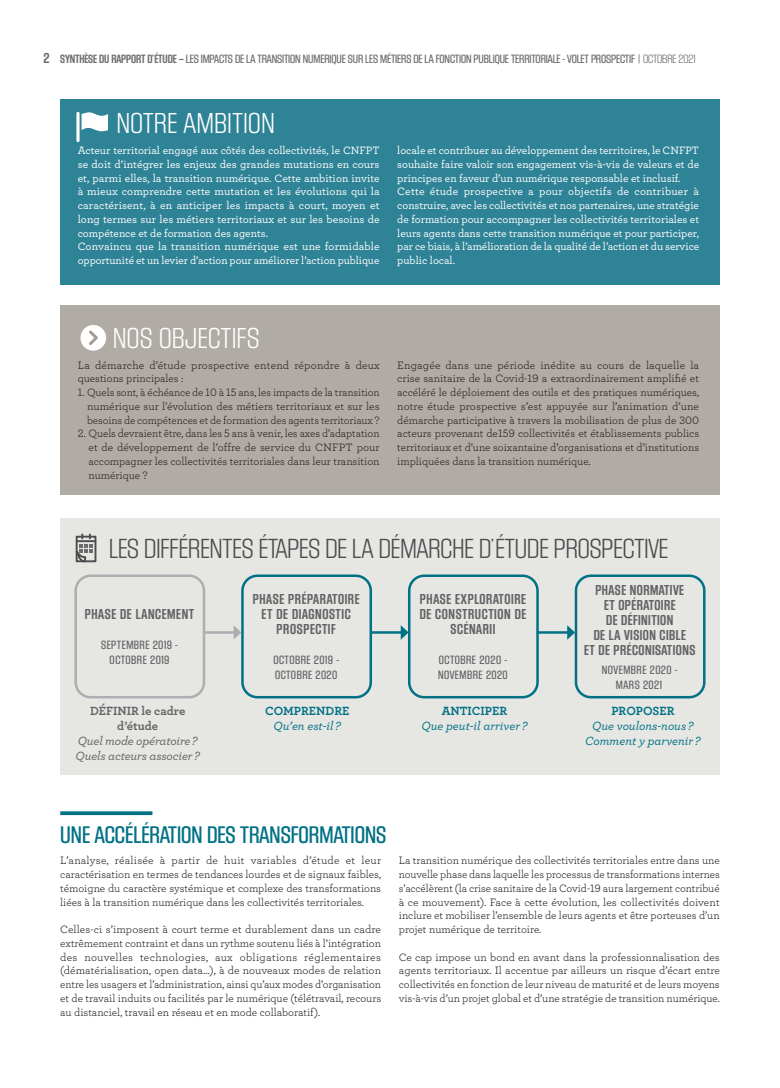
<style>
.page{position:relative;width:780px;height:1088px;background:#fff}
.page>*{position:absolute;margin:0;border:0;box-sizing:border-box;transform-origin:0 0}
.t1{font:30px "Block Gothic Light Cond";letter-spacing:.02em;color:#fff}
.t2{font:28.75px "Block Gothic Light Cond";color:#4b4c4d}
.t3{font:25px "Block Gothic Med Cond";color:#017185}
.t4{font:15px/15px "Block Gothic Bold Cond";letter-spacing:.04em;color:#636366;text-align:center}
.t5{font:12.5px "Block Gothic Med Cond";letter-spacing:-.01em;color:#6c6d70}
.t6{font:12.5px/15px "Block Gothic Med Cond";letter-spacing:.04em;color:#636366;text-align:center}
.t7{font:italic 500 12.5px/15px "Archer";color:#017185;text-align:center}
.t8{font:italic 500 12.5px/15px "Archer";letter-spacing:-.01em;color:#636366}
.t9{font:12.5px "Archer Bold LF";color:#017185}
.t10{font:12.5px/15px "Archer Bold LF";color:#636366;text-align:center}
.t11{font:11.25px/13.8px "Archer Book LF";color:#231f20;text-align:justify}
.t12{font:11.25px/13.8px "Archer Medium LF";color:#fff}
.s1{font-family:"Block Gothic Bold Cond";font-size:15px}
.s2{font-family:"Block Gothic Bold Cond"}
.s3{font-family:"Block Gothic Light Cond"}
</style>
<div class="page">
<div style="left:60px;top:99px;width:659px;height:186px;background:#2f8396"></div>
<div style="left:60px;top:306px;width:659px;height:189px;background:#b1aba5"></div>
<div style="left:60px;top:518px;width:659px;height:257px;background:#e6e6e3"></div>
<svg style="left:60px;top:811px;width:92px;height:4px"></svg>
<div style="left:74px;top:574px;width:131px;height:124px;border:2px solid #adaeb2;border-radius:15px"></div>
<div style="left:241px;top:574px;width:131px;height:124px;border:2px solid #017185;border-radius:15px"></div>
<div style="left:408px;top:574px;width:130px;height:124px;border:2px solid #017185;border-radius:15px"></div>
<div style="left:574px;top:574px;width:131px;height:124px;border:2px solid #017185;border-radius:15px"></div>
<hr style="left:204px;top:631px;width:32px;height:3px;background:#adaeb2">
<svg style="left:233px;top:625px;width:8px;height:15px"></svg>
<hr style="left:371px;top:631px;width:32px;height:3px;background:#017185">
<svg style="left:401px;top:625px;width:7px;height:15px"></svg>
<hr style="left:537px;top:631px;width:32px;height:3px;background:#017185">
<svg style="left:567px;top:625px;width:8px;height:15px"></svg>
<div style="left:76px;top:536px;width:20px;height:26px;border:2px solid #4b4c4d"></div>
<svg style="left:76px;top:113px;width:4px;height:28px"></svg>
<svg style="left:81px;top:112px;width:27px;height:19px"></svg>
<div style="left:80px;top:325px;width:26px;height:26px;background:#fff;border-radius:50%"></div>
<svg style="left:89px;top:330px;width:9px;height:15px"></svg>
<svg style="left:75px;top:534px;width:20px;height:29px"></svg>
<p class="t5" style="left:43px;top:52px;width:655px"><span class="s1">2</span> <span class="s2">SYNTHÈSE DU RAPPORT D’ÉTUDE –</span> LES IMPACTS DE LA TRANSITION NUMERIQUE SUR LES MÉTIERS DE LA FONCTION PUBLIQUE TERRITORIALE - VOLET PROSPECTIF <span class="s2">|</span> <span class="s3">OCTOBRE 2021</span></p>
<h1 class="t1" style="left:117px;top:108px;width:159px">NOTRE AMBITION</h1>
<p class="t12" style="left:78px;top:143px;width:303px">Acteur territorial engagé aux côtés des collectivités, le CNFPT se doit d’intégrer les enjeux des grandes mutations en cours et, parmi elles, la transition numérique. Cette ambition invite à mieux comprendre cette mutation et les évolutions qui la caractérisent, à en anticiper les impacts à court, moyen et long termes sur les métiers territoriaux et sur les besoins de compétence et de formation des agents.<br>Convaincu que la transition numérique est une formidable opportunité et un levier d’action pour améliorer l’action publique</p>
<p class="t12" style="left:397px;top:143px;width:303px">locale et contribuer au développement des territoires, le CNFPT souhaite faire valoir son engagement vis-à-vis de valeurs et de principes en faveur d’un numérique responsable et inclusif.<br>Cette étude prospective a pour objectifs de contribuer à construire, avec les collectivités et nos partenaires, une stratégie de formation pour accompagner les collectivités territoriales et leurs agents dans cette transition numérique et pour participer, par ce biais, à l’amélioration de la qualité de l’action et du service public local.</p>
<h1 class="t1" style="left:113px;top:322px;width:148px">NOS OBJECTIFS</h1>
<p class="t11" style="left:78px;top:358px;width:303px">La démarche d’étude prospective entend répondre à deux questions principales :</p>
<p class="t11" style="left:87px;top:385px;width:294px;text-indent:-9px">1. Quels sont, à échéance de 10 à 15 ans, les impacts de la transition numérique sur l’évolution des métiers territoriaux et sur les besoins de compétences et de formation des agents territoriaux ?</p>
<p class="t11" style="left:88px;top:426px;width:292px;text-indent:-11px">2. Quels devraient être, dans les 5 ans à venir, les axes d’adaptation et de développement de l’offre de service du CNFPT pour accompagner les collectivités territoriales dans leur transition numérique ?</p>
<p class="t11" style="left:397px;top:358px;width:303px">Engagée dans une période inédite au cours de laquelle la crise sanitaire de la Covid-19 a extraordinairement amplifié et accéléré le déploiement des outils et des pratiques numériques, notre étude prospective s’est appuyée sur l’animation d’une démarche participative à travers la mobilisation de plus de 300 acteurs provenant de159 collectivités et établissements publics territoriaux et d’une soixantaine d’organisations et d’institutions impliquées dans la transition numérique.</p>
<h2 class="t2" style="left:109px;top:534px;width:560px">LES DIFFÉRENTES ÉTAPES DE LA DÉMARCHE D’ÉTUDE PROSPECTIVE</h2>
<h3 class="t4" style="left:85px;top:607px;width:111px">PHASE DE LANCEMENT</h3>
<p class="t6" style="left:101px;top:638px;width:78px">SEPTEMBRE 2019 -<br>OCTOBRE 2019</p>
<p class="t10" style="left:90px;top:703px;width:97px">DÉFINIR le cadre d’étude</p>
<p class="t8" style="left:76px;top:733px;width:125px">Quel mode opératoire?<br>Quels acteurs associer?</p>
<h3 class="t4" style="left:253px;top:592px;width:108px">PHASE PRÉPARATOIRE<br>ET DE DIAGNOSTIC<br>PROSPECTIF</h3>
<p class="t6" style="left:273px;top:653px;width:67px;text-align:left">OCTOBRE 2019 -<br>OCTOBRE 2020</p>
<p class="t9" style="left:265px;top:703px;width:86px">COMPRENDRE</p>
<p class="t7" style="left:273px;top:718px;width:69px">Qu’en est-il ?</p>
<h3 class="t4" style="left:419px;top:592px;width:108px">PHASE EXPLORATOIRE<br>DE CONSTRUCTION DE<br>SCÉNARII</h3>
<p class="t6" style="left:438px;top:653px;width:71px;text-align:left">OCTOBRE 2020 -<br>NOVEMBRE 2020</p>
<p class="t9" style="left:442px;top:703px;width:67px">ANTICIPER</p>
<p class="t7" style="left:421px;top:718px;width:107px">Que peut-il arriver ?</p>
<h3 class="t4" style="left:584px;top:583px;width:113px">PHASE NORMATIVE<br>ET OPÉRATOIRE<br>DE DÉFINITION<br>DE LA VISION CIBLE<br>ET DE PRÉCONISATIONS</h3>
<p class="t6" style="left:602px;top:662px;width:77px">NOVEMBRE 2020 -<br>MARS 2021</p>
<p class="t9" style="left:611px;top:703px;width:65px">PROPOSER</p>
<p class="t7" style="left:585px;top:718px;width:117px">Que voulons-nous ?<br>Comment y parvenir ?</p>
<h3 class="t3" style="left:60px;top:822px;width:327px">UNE ACCÉLÉRATION DES TRANSFORMATIONS</h3>
<p class="t11" style="left:60px;top:853px;width:322px">L’analyse, réalisée à partir de huit variables d’étude et leur caractérisation en termes de tendances lourdes et de signaux faibles, témoigne du caractère systémique et complexe des transformations liées à la transition numérique dans les collectivités territoriales.</p>
<p class="t11" style="left:60px;top:922px;width:322px">Celles-ci s’imposent à court terme et durablement dans un cadre extrêmement contraint et dans un rythme soutenu liés à l’intégration des nouvelles technologies, aux obligations réglementaires (dématérialisation, open data…), à de nouveaux modes de relation entre les usagers et l’administration, ainsi qu’aux modes d’organisation et de travail induits ou facilités par le numérique (télétravail, recours au distanciel, travail en réseau et en mode collaboratif).</p>
<p class="t11" style="left:399px;top:853px;width:322px">La transition numérique des collectivités territoriales entre dans une nouvelle phase dans laquelle les processus de transformations internes s’accélèrent (la crise sanitaire de la Covid-19 aura largement contribué à ce mouvement). Face à cette évolution, les collectivités doivent inclure et mobiliser l’ensemble de leurs agents et être porteuses d’un projet numérique de territoire.</p>
<p class="t11" style="left:399px;top:949px;width:322px">Ce cap impose un bond en avant dans la professionnalisation des agents territoriaux. Il accentue par ailleurs un risque d’écart entre collectivités en fonction de leur niveau de maturité et de leurs moyens vis-à-vis d’un projet global et d’une stratégie de transition numérique.</p>
</div>
